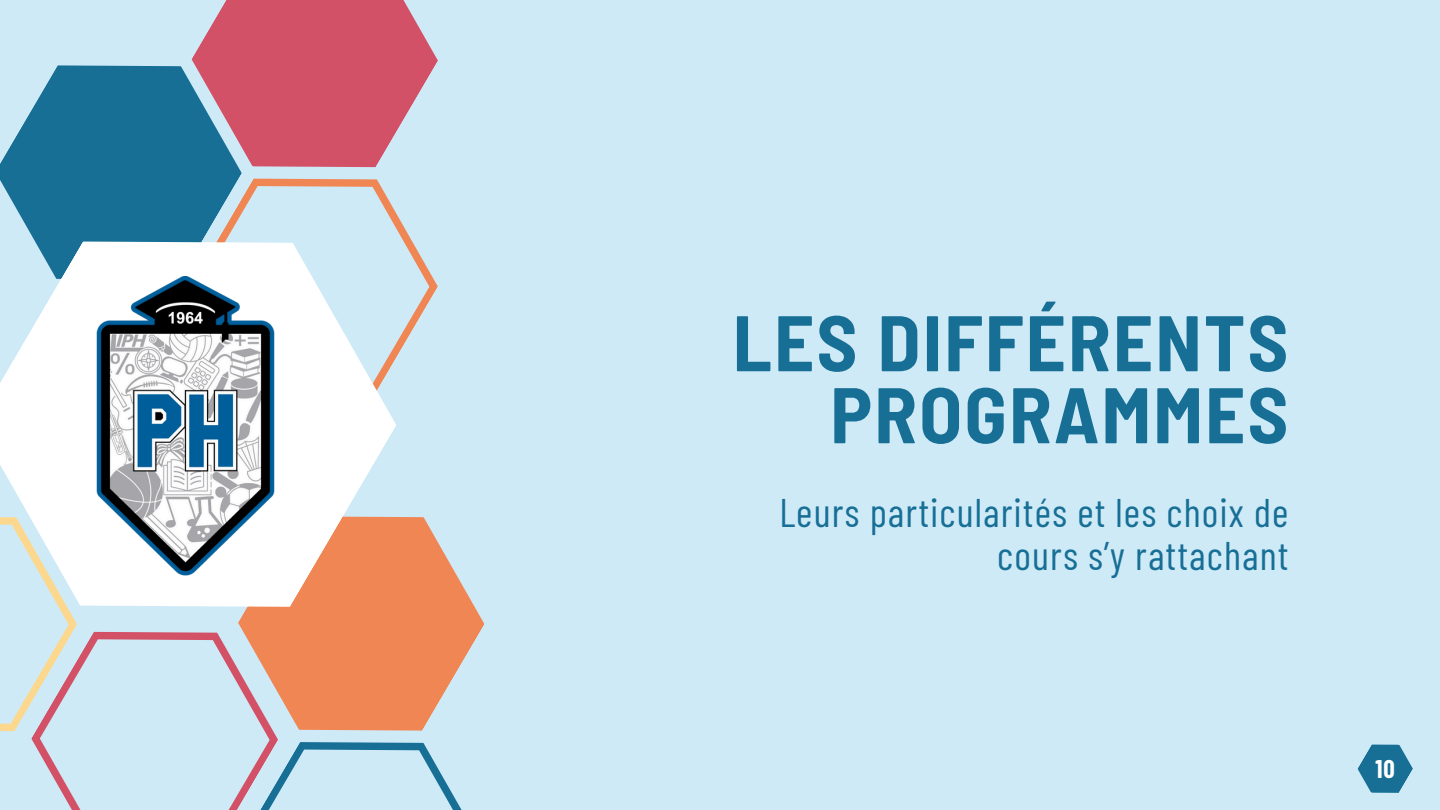
<style>
.page{position:relative;width:1440px;height:810px;background:#cfeaf7}
.page>*{position:absolute;margin:0;border:0;box-sizing:border-box;transform-origin:0 0}
.t1{font:700 semi-condensed 78.6px/72px "Barlow";letter-spacing:.03em;color:#176f96;text-align:right}
.t2{font:40px/42.8px "Barlow Condensed";letter-spacing:.03em;color:#176f96;text-align:right}
.t3{font:700 25px "Barlow Condensed";color:#fff}
</style>
<div class="page">
<svg style="left:438px;top:784px;width:24px;height:26px"></svg>
<svg style="left:8px;top:65px;width:152px;height:86px;fill:#176f96"></svg>
<svg style="left:309px;top:564px;width:176px;height:220px"></svg>
<svg style="left:0;top:151px;width:450px;height:547px"></svg>
<img style="left:56px;top:277px;width:259px;height:301px">
<svg style="left:0;top:579px;width:309px;height:231px"></svg>
<svg style="left:160px;top:0;width:290px;height:220px;fill:#d35167"></svg>
<svg style="left:1357px;top:744px;width:56px;height:49px"></svg>
<p class="t1" style="left:733px;top:304px;width:557px">LES DIFFÉRENTS<br>PROGRAMMES</p>
<p class="t2" style="left:779px;top:490px;width:511px">Leurs particularités et les choix de cours s’y rattachant</p>
<p class="t3" style="left:1376px;top:753px;width:21px">10</p>
</div>
